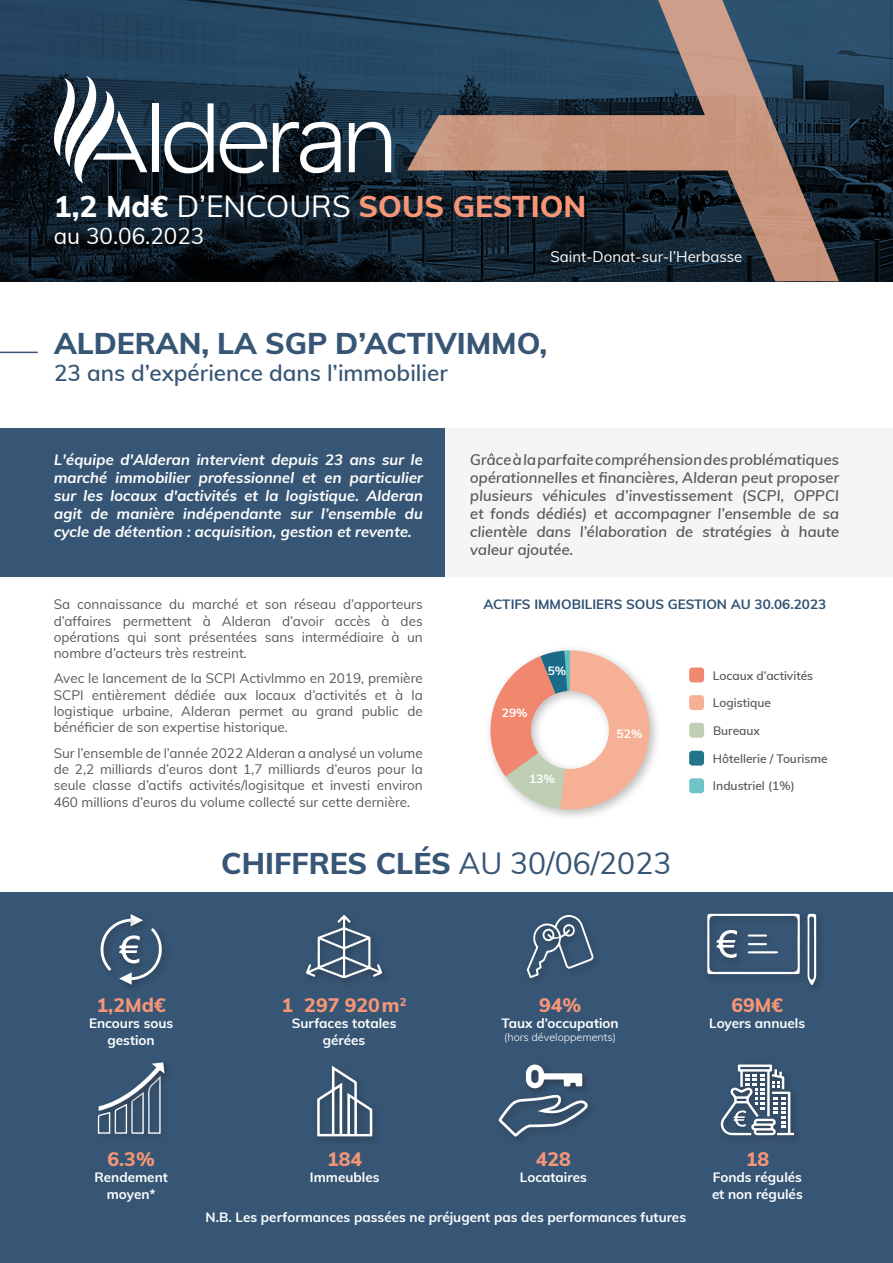
<style>
.page{position:relative;width:893px;height:1263px;background:#fff}
.page>*{position:absolute;margin:0;border:0;box-sizing:border-box;transform-origin:0 0}
.t1{font:800 30px "Muli";color:#375675}
.t2{font:800 30px "Muli";color:#f69677}
.t3{font:600 22.5px "Muli";color:#375675}
.t4{font:22.5px "Muli";color:#fff}
.t5{font:800 19.5px "Muli";color:#f69677}
.t6{font:600 15px/18px "Muli";color:#57585a;text-align:justify}
.t7{font:italic 700 15px/18px "Muli";color:#fff;text-align:justify}
.t8{font:15px "Muli";color:#fff}
.t9{font:13.5px/16.2px "Muli";color:#57585a;text-align:justify}
.t10{font:700 13.5px/16.2px "Muli";color:#fff;text-align:center}
.t11{font:700 13.5px "Muli";color:#305172}
.t12{font:600 12px "Muli";color:#57585a}
.t13{font:700 12px "Muli";color:#fff}
.t14{font:300 10.8px "Muli";color:#fff}
.s1{color:#fff}
.s2{font-weight:400;color:#fff}
.s3{font-weight:400}
</style>
<div class="page">
<div style="left:484px;top:644px;width:178px;height:178px;background:#231f20;opacity:.3"></div>
<svg style="left:484px;top:650px;width:165px;height:159px"></svg>
<div style="left:0;top:892px;width:893px;height:371px;background:#375675"></div>
<div style="left:444px;top:428px;width:449px;height:149px;background:#f5f5f6"></div>
<div style="left:127px;top:924px;width:45px;height:66px;background:#231f20;opacity:.5"></div>
<svg style="left:100px;top:914px;width:62px;height:71px"></svg>
<svg style="left:527px;top:915px;width:67px;height:63px"></svg>
<div style="left:127px;top:1088px;width:27px;height:56px;background:#355270"></div>
<div style="left:110px;top:1100px;width:27px;height:44px;background:#355371"></div>
<svg style="left:97px;top:1062px;width:67px;height:72px"></svg>
<div style="left:312px;top:1062px;width:71px;height:84px;background:#231f20;opacity:.5"></div>
<svg style="left:317px;top:1066px;width:55px;height:70px"></svg>
<svg style="left:498px;top:1064px;width:92px;height:75px"></svg>
<div style="left:0;top:428px;width:444px;height:149px;background:#375675"></div>
<div style="left:702px;top:909px;width:108px;height:75px;background:#231f20;opacity:.5"></div>
<div style="left:803px;top:909px;width:23px;height:86px;background:#35516e"></div>
<svg style="left:807px;top:914px;width:9px;height:71px"></svg>
<svg style="left:707px;top:914px;width:93px;height:60px"></svg>
<svg style="left:720px;top:1064px;width:74px;height:71px"></svg>
<svg style="left:306px;top:915px;width:76px;height:63px"></svg>
<svg style="left:689px;top:695px;width:15px;height:15px"></svg>
<svg style="left:689px;top:778px;width:15px;height:15px"></svg>
<svg style="left:689px;top:751px;width:15px;height:14px"></svg>
<svg style="left:0;top:0;width:893px;height:282px;background:#172c3d"></svg>
<svg style="left:407px;top:0;width:432px;height:281px;background:#4c4f56"></svg>
<div style="left:152px;top:103px;width:6px;height:69px;background:#fff"></div>
<svg style="left:164px;top:103px;width:50px;height:70px"></svg>
<svg style="left:220px;top:122px;width:47px;height:51px"></svg>
<svg style="left:273px;top:122px;width:68px;height:51px"></svg>
<svg style="left:349px;top:122px;width:42px;height:50px"></svg>
<svg style="left:54px;top:76px;width:93px;height:107px"></svg>
<hr style="left:0;top:352px;width:38px;height:1px;background:#214366">
<svg style="left:689px;top:667px;width:15px;height:15px"></svg>
<svg style="left:689px;top:723px;width:15px;height:15px"></svg>
<h1 class="t2" style="left:54px;top:184px;width:534px"><span class="s1">1,2 Md€</span> <span class="s2">D’ENCOURS</span> SOUS GESTION</h1>
<h2 class="t4" style="left:54px;top:219px;width:152px">au 30.06.2023</h2>
<p class="t8" style="left:550px;top:246px;width:193px">Saint-Donat-sur-l’Herbasse</p>
<h1 class="t1" style="left:54px;top:321px;width:495px">ALDERAN, LA SGP D’ACTIVIMMO,</h1>
<h2 class="t3" style="left:54px;top:356px;width:395px">23 ans d’expérience dans l’immobilier</h2>
<p class="t7" style="left:54px;top:449px;width:372px">L'équipe d'Alderan intervient depuis 23 ans sur le marché immobilier professionnel et en particulier sur les locaux d'activités et la logistique. Alderan agit de manière indépendante sur l’ensemble du cycle de détention : acquisition, gestion et revente.</p>
<p class="t9" style="left:54px;top:596px;width:371px">Sa connaissance du marché et son réseau d’apporteurs d’affaires permettent à Alderan d’avoir accès à des opérations qui sont présentées sans intermédiaire à un nombre d’acteurs très restreint.</p>
<p class="t9" style="left:54px;top:670px;width:371px">Avec le lancement de la SCPI Activlmmo en 2019, première SCPI entièrement dédiée aux locaux d’activités et à la logistique urbaine, Alderan permet au grand public de bénéficier de son expertise historique.</p>
<p class="t9" style="left:54px;top:744px;width:371px">Sur l’ensemble de l’année 2022 Alderan a analysé un volume de 2,2 milliards d’euros dont 1,7 milliards d’euros pour la seule classe d’actifs activités/logisitque et investi environ 460 millions d’euros du volume collecté sur cette dernière.</p>
<p class="t6" style="left:470px;top:449px;width:372px">Grâce à la parfaite compréhension des problématiques opérationnelles et financières, Alderan peut proposer plusieurs véhicules d’investissement (SCPI, OPPCI et fonds dédiés) et accompagner l’ensemble de sa clientèle dans l’élaboration de stratégies à haute valeur ajoutée.</p>
<p class="t11" style="left:483px;top:595px;width:344px">ACTIFS IMMOBILIERS SOUS GESTION AU 30.06.2023</p>
<p class="t13" style="left:502px;top:703px;width:27px">29%</p>
<p class="t13" style="left:548px;top:662px;width:20px">5%</p>
<p class="t12" style="left:713px;top:666px;width:102px">Locaux d’activités</p>
<p class="t13" style="left:617px;top:725px;width:27px">52%</p>
<p class="t12" style="left:713px;top:694px;width:60px">Logistique</p>
<p class="t12" style="left:713px;top:722px;width:49px">Bureaux</p>
<p class="t12" style="left:713px;top:750px;width:116px">Hôtellerie / Tourisme</p>
<p class="t13" style="left:529px;top:770px;width:27px">13%</p>
<p class="t12" style="left:713px;top:777px;width:83px">Industriel (1%)</p>
<h1 class="t1" style="left:221px;top:841px;width:452px">CHIFFRES CLÉS <span class="s3">AU 30/06/2023</span></h1>
<h3 class="t5" style="left:97px;top:991px;width:71px">1,2Md€</h3>
<p class="t10" style="left:89px;top:1015px;width:86px">Encours sous gestion</p>
<h3 class="t5" style="left:282px;top:991px;width:126px">1 297 920m<sup>2</sup></h3>
<p class="t10" style="left:292px;top:1015px;width:106px">Surfaces totales gérées</p>
<h3 class="t5" style="left:539px;top:991px;width:44px">94%</h3>
<p class="t10" style="left:502px;top:1015px;width:119px">Taux d’occupation</p>
<p class="t14" style="left:504px;top:1029px;width:113px">(hors développements)</p>
<h3 class="t5" style="left:731px;top:991px;width:53px">69M€</h3>
<p class="t10" style="left:709px;top:1015px;width:98px">Loyers annuels</p>
<h3 class="t5" style="left:107px;top:1145px;width:49px">6.3%</h3>
<p class="t10" style="left:94px;top:1169px;width:75px">Rendement moyen*</p>
<h3 class="t5" style="left:327px;top:1145px;width:37px">184</h3>
<p class="t10" style="left:310px;top:1169px;width:71px">Immeubles</p>
<h3 class="t5" style="left:536px;top:1145px;width:37px">428</h3>
<p class="t10" style="left:520px;top:1169px;width:68px">Locataires</p>
<p class="t10" style="left:206px;top:1209px;width:482px">N.B. Les performances passées ne préjugent pas des performances futures</p>
<h3 class="t5" style="left:746px;top:1145px;width:25px">18</h3>
<p class="t10" style="left:712px;top:1169px;width:92px;text-align:left">Fonds régulés et non régulés</p>
</div>
